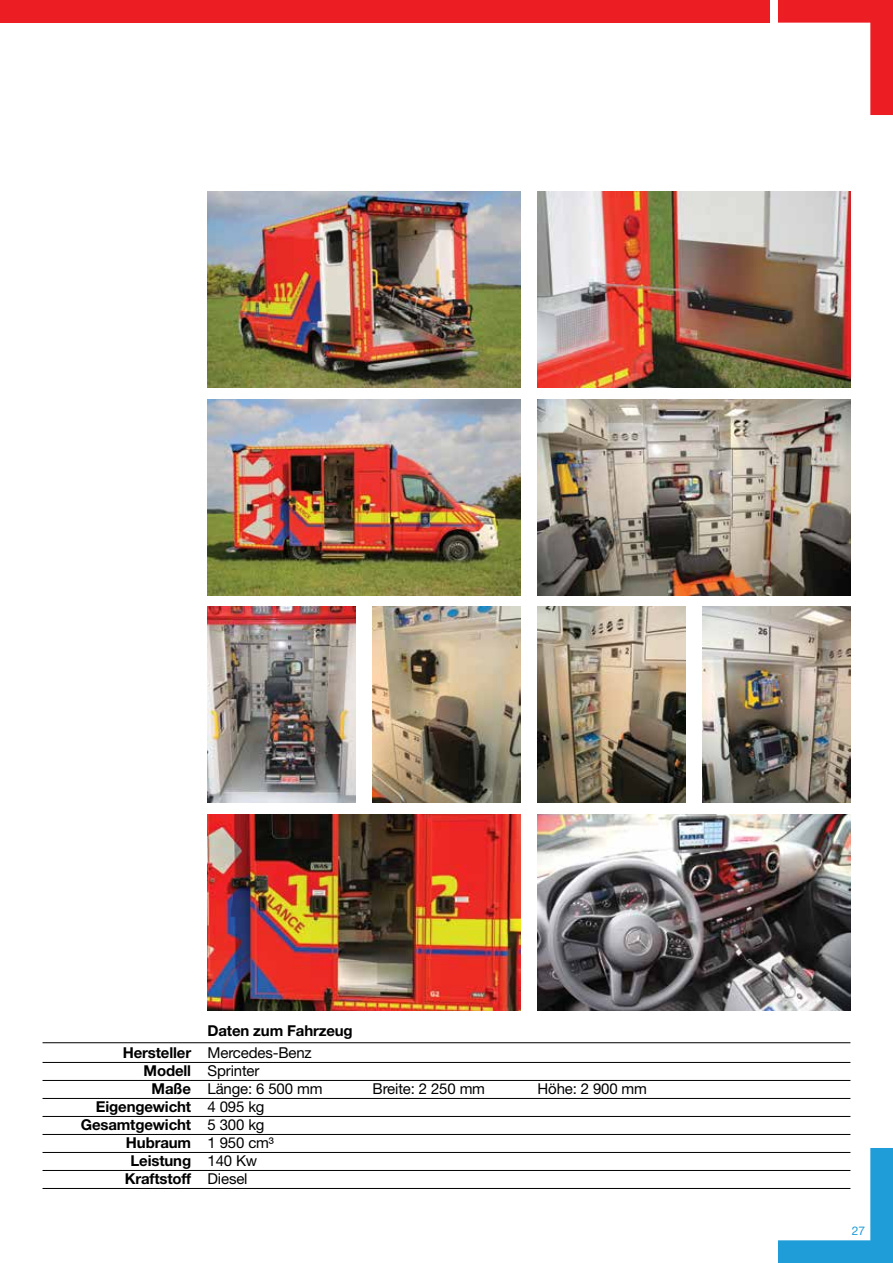
<style>
.page{position:relative;width:893px;height:1263px;background:#fff}
.page>*{position:absolute;margin:0;border:0;box-sizing:border-box;transform-origin:0 0}
.t1{font:700 15px/22.2px "Helvetica Neue LT Std";letter-spacing:-.01em;color:#000}
.t2{font:15px/18px "Helvetica Neue LT Std";letter-spacing:-.01em;color:#000}
.t3{font:12px "Helvetica Neue LT Std";color:#1e9dd8}
.s1{font-weight:400}
.s2{font-weight:700}
</style>
<div class="page">
<img style="left:372px;top:607px;width:148px;height:196px">
<img style="left:537px;top:607px;width:148px;height:196px">
<img style="left:537px;top:815px;width:313px;height:196px">
<img style="left:537px;top:191px;width:313px;height:196px">
<img style="left:207px;top:191px;width:313px;height:196px">
<img style="left:207px;top:399px;width:313px;height:196px">
<img style="left:207px;top:815px;width:313px;height:196px">
<img style="left:207px;top:607px;width:148px;height:196px">
<img style="left:537px;top:399px;width:313px;height:196px">
<img style="left:702px;top:607px;width:148px;height:196px">
<hr style="left:43px;top:1042px;width:807px;height:1px;background:#000">
<hr style="left:43px;top:1062px;width:807px;height:1px;background:#000">
<hr style="left:43px;top:1080px;width:807px;height:1px;background:#000">
<hr style="left:43px;top:1098px;width:807px;height:1px;background:#000">
<hr style="left:43px;top:1116px;width:807px;height:1px;background:#000">
<hr style="left:43px;top:1134px;width:807px;height:1px;background:#000">
<hr style="left:43px;top:1152px;width:807px;height:1px;background:#000">
<hr style="left:43px;top:1170px;width:807px;height:1px;background:#000">
<hr style="left:43px;top:1188px;width:807px;height:1px;background:#000">
<div style="left:0;top:0;width:770px;height:23px;background:#ed1d24"></div>
<svg style="left:778px;top:1148px;width:115px;height:115px"></svg>
<svg style="left:778px;top:0;width:115px;height:115px"></svg>
<p class="t1" style="left:123px;top:1019px;width:231px;text-indent:85px">Daten zum Fahrzeug<br>Hersteller <span class="s1">Mercedes-Benz</span></p>
<p class="t2" style="left:152px;top:1061px;width:172px;text-indent:-8px"><span class="s2">Modell</span> Sprinter<br><span class="s2">Maße</span> Länge: 6 500 mm</p>
<p class="t1" style="left:96px;top:1095px;width:170px">Eigengewicht <span class="s1">4 095 kg</span></p>
<p class="t1" style="left:81px;top:1113px;width:185px">Gesamtgewicht <span class="s1">5 300 kg</span></p>
<p class="t1" style="left:126px;top:1131px;width:149px">Hubraum <span class="s1">1 950 cm³</span></p>
<p class="t1" style="left:131px;top:1149px;width:128px">Leistung <span class="s1">140 Kw</span></p>
<p class="t1" style="left:125px;top:1167px;width:124px">Kraftstoff <span class="s1">Diesel</span></p>
<p class="t2" style="left:373px;top:1079px;width:114px">Breite: 2 250 mm</p>
<p class="t2" style="left:538px;top:1079px;width:111px">Höhe: 2 900 mm</p>
<p class="t3" style="left:852px;top:1223px;width:15px">27</p>
</div>
